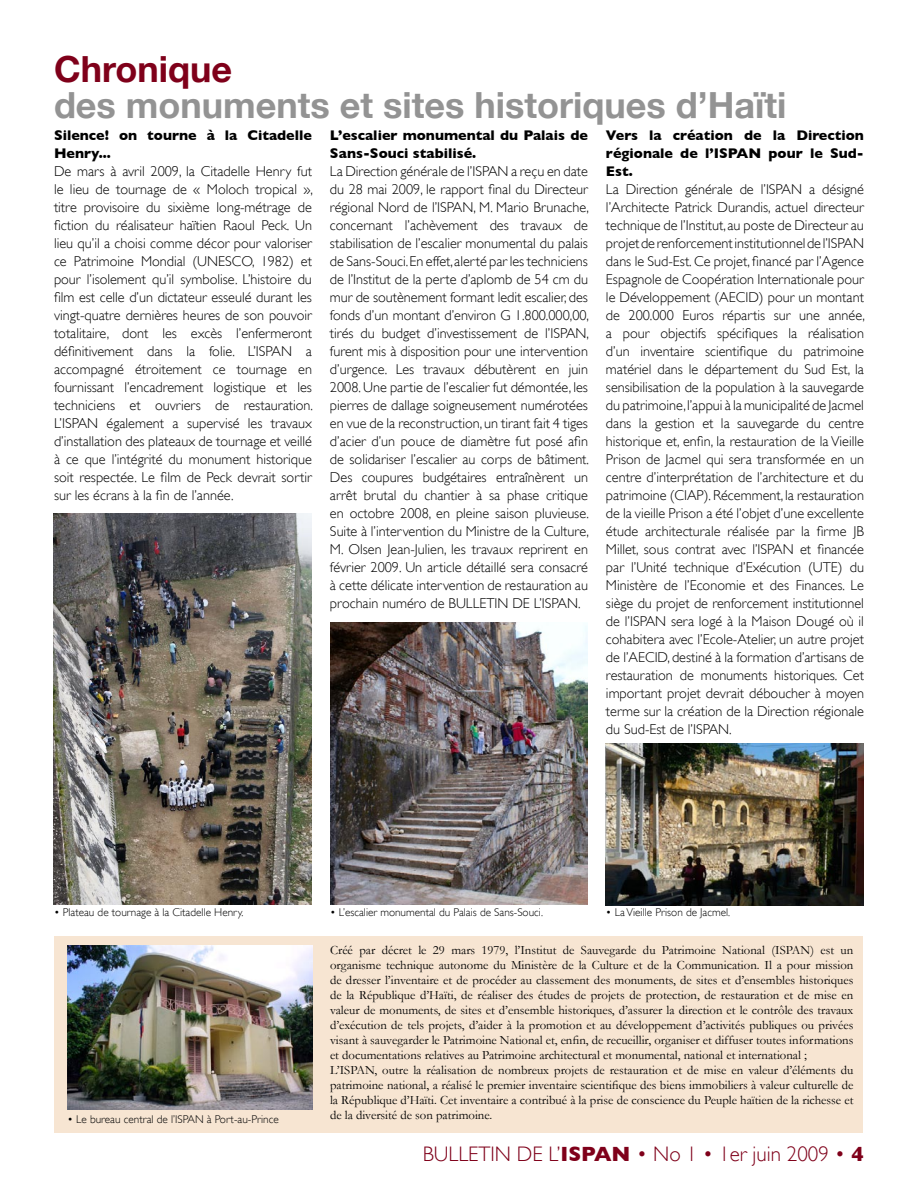
<style>
.page{position:relative;width:918px;height:1188px;background:#fff}
.page>*{position:absolute;margin:0;border:0;box-sizing:border-box;transform-origin:0 0}
.t1{font:700 36px "Helvetica Neue";color:#939393}
.t2{font:700 36px "Helvetica Neue";color:#7f001a}
.t3{font:300 21px "Gill Sans";color:#7f001a}
.t4{font:300 14.25px/18px "Gill Sans";color:#000;text-align:justify}
.t5{font:700 14.25px/18px "Gill Sans";color:#000}
.t6{font:12.75px/15px "Garamond";color:#000;text-align:justify}
.t7{font:300 11.25px "Gill Sans";color:#000}
.s1{font-weight:700}
</style>
<div class="page">
<div style="left:55px;top:937px;width:808px;height:196px;background:#f7e5d2"></div>
<img style="left:54px;top:513px;width:258px;height:391px">
<img style="left:606px;top:743px;width:258px;height:162px">
<img style="left:67px;top:945px;width:245px;height:164px">
<img style="left:330px;top:622px;width:258px;height:282px">
<p class="t2" style="left:54px;top:47px;width:180px">Chronique</p>
<p class="t1" style="left:54px;top:83px;width:734px">des monuments et sites historiques d’Haïti</p>
<p class="t5" style="left:54px;top:126px;width:259px">Silence! on tourne à la Citadelle<br>Henry...</p>
<p class="t4" style="left:54px;top:162px;width:261px">De mars à avril 2009, la Citadelle Henry fut le lieu de tournage de « Moloch tropical », titre provisoire du sixième long-métrage de fiction du réalisateur haïtien Raoul Peck. Un lieu qu’il a choisi comme décor pour valoriser ce Patrimoine Mondial (UNESCO, 1982) et pour l’isolement qu’il symbolise. L’histoire du film est celle d’un dictateur esseulé durant les vingt-quatre dernières heures de son pouvoir totalitaire, dont les excès l’enfermeront définitivement dans la folie. L’ISPAN a accompagné étroitement ce tournage en fournissant l’encadrement logistique et les techniciens et ouvriers de restauration.<br>L’ISPAN également a supervisé les travaux d’installation des plateaux de tournage et veillé à ce que l’intégrité du monument historique soit respectée. Le film de Peck devrait sortir sur les écrans à la fin de l’année.</p>
<p class="t5" style="left:606px;top:126px;width:259px;text-align:justify">Vers la création de la Direction régionale de l’ISPAN pour le Sud-Est.</p>
<p class="t4" style="left:606px;top:180px;width:261px">La Direction générale de l’ISPAN a désigné l’Architecte Patrick Durandis, actuel directeur technique de l’Institut, au poste de Directeur au projet de renforcement institutionnel de l’ISPAN dans le Sud-Est. Ce projet, financé par l’Agence Espagnole de Coopération Internationale pour le Développement (AECID) pour un montant de 200.000 Euros répartis sur une année, a pour objectifs spécifiques la réalisation d’un inventaire scientifique du patrimoine matériel dans le département du Sud Est, la sensibilisation de la population à la sauvegarde du patrimoine, l’appui à la municipalité de Jacmel dans la gestion et la sauvegarde du centre historique et, enfin, la restauration de la Vieille Prison de Jacmel qui sera transformée en un centre d’interprétation de l’architecture et du patrimoine (CIAP). Récemment, la restauration de la vieille Prison a été l’objet d’une excellente étude architecturale réalisée par la firme JB Millet, sous contrat avec l’ISPAN et financée par l’Unité technique d’Exécution (UTE) du Ministère de l’Economie et des Finances. Le siège du projet de renforcement institutionnel de l’ISPAN sera logé à la Maison Dougé où il cohabitera avec l’Ecole-Atelier, un autre projet de l’AECID, destiné à la formation d’artisans de restauration de monuments historiques. Cet important projet devrait déboucher à moyen terme sur la création de la Direction régionale du Sud-Est de l’ISPAN.</p>
<p class="t5" style="left:330px;top:126px;width:259px">L’escalier monumental du Palais de<br>Sans-Souci stabilisé.</p>
<p class="t4" style="left:330px;top:162px;width:261px">La Direction générale de l’ISPAN a reçu en date du 28 mai 2009, le rapport final du Directeur régional Nord de l’ISPAN, M. Mario Brunache, concernant l’achèvement des travaux de stabilisation de l’escalier monumental du palais de Sans-Souci. En effet, alerté par les techniciens de l’Institut de la perte d’aplomb de 54 cm du mur de soutènement formant ledit escalier, des fonds d’un montant d’environ G 1.800.000,00, tirés du budget d’investissement de l’ISPAN, furent mis à disposition pour une intervention d’urgence. Les travaux débutèrent en juin 2008. Une partie de l’escalier fut démontée, les pierres de dallage soigneusement numérotées en vue de la reconstruction, un tirant fait 4 tiges d’acier d’un pouce de diamètre fut posé afin de solidariser l’escalier au corps de bâtiment.<br>Des coupures budgétaires entraînèrent un arrêt brutal du chantier à sa phase critique en octobre 2008, en pleine saison pluvieuse.<br>Suite à l’intervention du Ministre de la Culture, M. Olsen Jean-Julien, les travaux reprirent en février 2009. Un article détaillé sera consacré à cette délicate intervention de restauration au prochain numéro de BULLETIN DE L’ISPAN.</p>
<p class="t7" style="left:54px;top:906px;width:191px">• Plateau de tournage à la Citadelle Henry.</p>
<p class="t7" style="left:330px;top:906px;width:215px">• L’escalier monumental du Palais de Sans-Souci.</p>
<p class="t7" style="left:606px;top:906px;width:126px">• La Vieille Prison de Jacmel.</p>
<p class="t6" style="left:330px;top:942px;width:525px">Créé par décret le 29 mars 1979, l’Institut de Sauvegarde du Patrimoine National (ISPAN) est un organisme technique autonome du Ministère de la Culture et de la Communication. Il a pour mission de dresser l’inventaire et de procéder au classement des monuments, de sites et d’ensembles historiques de la République d’Haïti, de réaliser des études de projets de protection, de restauration et de mise en valeur de monuments, de sites et d’ensemble historiques, d’assurer la direction et le contrôle des travaux d’exécution de tels projets, d’aider à la promotion et au développement d’activités publiques ou privées visant à sauvegarder le Patrimoine National et, enfin, de recueillir, organiser et diffuser toutes informations et documentations relatives au Patrimoine architectural et monumental, national et international ;</p>
<p class="t6" style="left:330px;top:1062px;width:525px">L’ISPAN, outre la réalisation de nombreux projets de restauration et de mise en valeur d’éléments du patrimoine national, a réalisé le premier inventaire scientifique des biens immobiliers à valeur culturelle de la République d’Haïti. Cet inventaire a contribué à la prise de conscience du Peuple haïtien de la richesse et de la diversité de son patrimoine.</p>
<p class="t7" style="left:68px;top:1112px;width:213px">• Le bureau central de l’ISPAN à Port-au-Prince</p>
<p class="t3" style="left:423px;top:1141px;width:443px">BULLETIN DE L’<span class="s1">ISPAN</span> • No 1 • 1er juin 2009 • <span class="s1">4</span></p>
</div>
